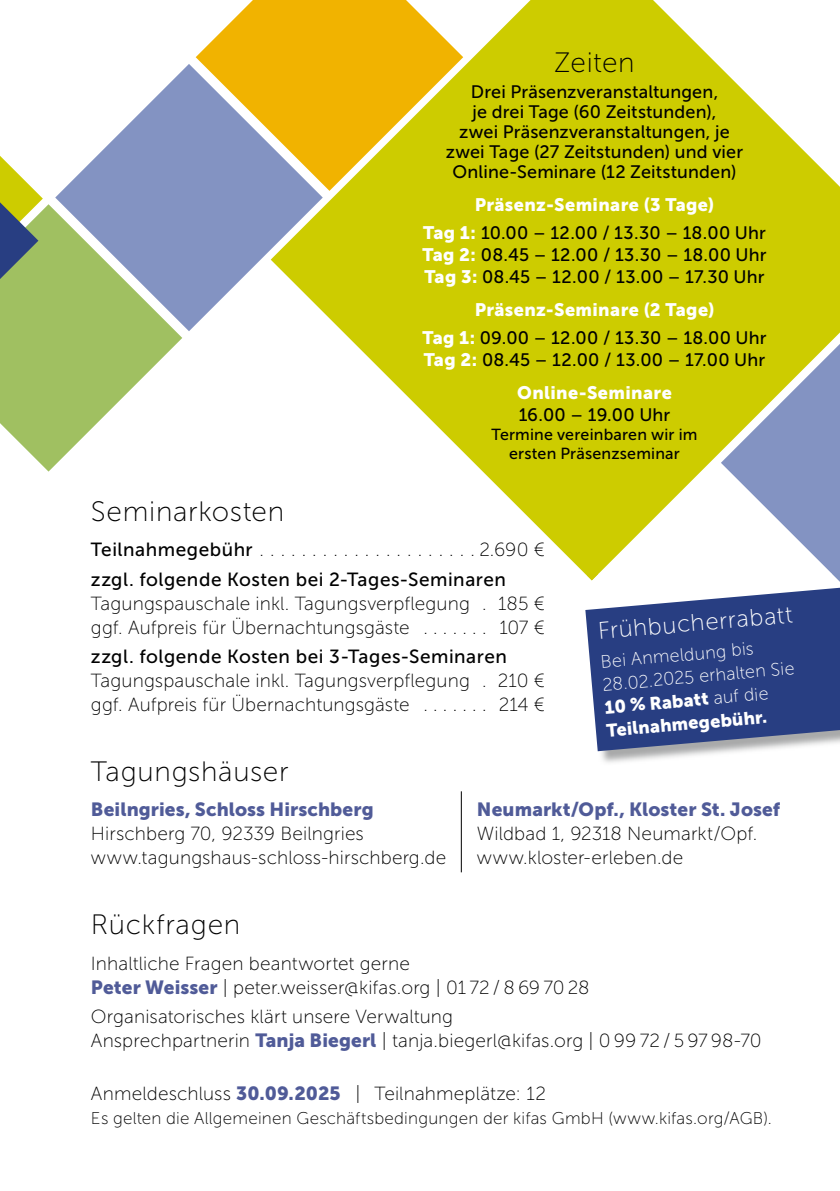
<style>
.page{position:relative;width:840px;height:1191px;background:#fff}
.page>*{position:absolute;margin:0;border:0;box-sizing:border-box;transform-origin:0 0}
.t1{font:28px "Museo Sans 100";letter-spacing:.025em;color:#000}
.t2{font:24px "Museo Sans 100";color:#fff}
.t3{font:19px/24px "Museo Sans 100";letter-spacing:.005em;color:#000}
.t4{font:19px "Museo Sans 500";letter-spacing:.03em;color:#000}
.t5{font:19px "Museo Sans 900";letter-spacing:.005em;color:#505b98}
.t6{font:18px/20px "Museo Sans 500";letter-spacing:.01em;color:#000;text-align:center}
.t7{font:18px/23px "Museo Sans 900";letter-spacing:.025em;color:#fff}
.t8{font:18px/23px "Museo Sans 100";color:#fff}
.t9{font:17px "Museo Sans 100";letter-spacing:.015em;color:#000}
.t10{font:16px/19.2px "Museo Sans 500";letter-spacing:.015em;color:#000;text-align:center}
.s1{font-family:"Museo Sans 900";color:#fff}
.s2{font-family:"Museo Sans 500"}
.s3{font-family:"Museo Sans 100"}
.s4{font-family:"Museo Sans 900";color:#505b98}
</style>
<div class="page">
<svg style="left:0;top:204px;width:182px;height:267px;fill:#a0c061"></svg>
<svg style="left:55px;top:191px;width:215px;height:140px;fill:#8393c2"></svg>
<svg style="left:242px;top:0;width:28px;height:191px;fill:#f1b300"></svg>
<svg style="left:55px;top:11px;width:187px;height:182px"></svg>
<svg style="left:270px;top:0;width:569px;height:575px;fill:#cdcc00"></svg>
<svg style="left:0;top:156px;width:43px;height:123px"></svg>
<hr style="left:460px;top:791px;width:1px;height:81px;background:#000">
<img style="left:591px;top:574px;width:248px;height:189px">
<svg style="left:720px;top:344px;width:119px;height:238px"></svg>
<svg style="left:586px;top:574px;width:12px;height:6px"></svg>
<svg style="left:585px;top:588px;width:254px;height:163px;fill:#283e82"></svg>
<h1 class="t1" style="left:554px;top:48px;width:82px">Zeiten</h1>
<p class="t6" style="left:445px;top:82px;width:299px">Drei Präsenzveranstaltungen,<br>je drei Tage (60 Zeitstunden),<br>zwei Präsenzveranstaltungen, je zwei Tage (27 Zeitstunden) und vier Online-Seminare (12 Zeitstunden)</p>
<p class="t7" style="left:474px;top:193px;width:241px">Präsenz-Seminare (3 Tage)</p>
<p class="t6" style="left:422px;top:222px;width:345px;line-height:22px;text-align:justify"><span class="s1">Tag 1:</span> 10.00 – 12.00 / 13.30 – 18.00 Uhr <span class="s1">Tag 2:</span> 08.45 – 12.00 / 13.30 – 18.00 Uhr <span class="s1">Tag 3:</span> 08.45 – 12.00 / 13.00 – 17.30 Uhr</p>
<p class="t7" style="left:474px;top:298px;width:241px">Präsenz-Seminare (2 Tage)</p>
<p class="t6" style="left:422px;top:327px;width:345px;line-height:22px;text-align:left"><span class="s1">Tag 1:</span> 09.00 – 12.00 / 13.30 – 18.00 Uhr<br><span class="s1">Tag 2:</span> 08.45 – 12.00 / 13.00 – 17.00 Uhr</p>
<p class="t7" style="left:516px;top:381px;width:156px">Online-Seminare</p>
<p class="t6" style="left:518px;top:404px;width:153px">16.00 – 19.00 Uhr</p>
<p class="t10" style="left:491px;top:425px;width:207px">Termine vereinbaren wir im ersten Präsenzseminar</p>
<h1 class="t1" style="left:91px;top:496px;width:195px">Seminarkosten</h1>
<p class="t3" style="left:91px;top:537px;width:455px"><span class="s2">Teilnahmegebühr</span> . . . . . . . . . . . . . . . . . . . . . 2.690 €</p>
<p class="t4" style="left:91px;top:569px;width:416px">zzgl. folgende Kosten bei 2-Tages-Seminaren</p>
<p class="t3" style="left:91px;top:591px;width:455px">Tagungspauschale inkl. Tagungsverpflegung . 185 € ggf. Aufpreis für Übernachtungsgäste . . . . . . . 107 €</p>
<p class="t4" style="left:91px;top:646px;width:417px">zzgl. folgende Kosten bei 3-Tages-Seminaren</p>
<p class="t3" style="left:91px;top:669px;width:455px">Tagungspauschale inkl. Tagungsverpflegung . 210 € ggf. Aufpreis für Übernachtungsgäste . . . . . . . 214 €</p>
<p class="t2" style="left:596px;top:618px;width:197px;rotate:-5deg">Frühbucherrabatt</p>
<p class="t8" style="left:599px;top:650px;width:194px;rotate:-5deg">Bei Anmeldung bis<br>28.02.2025 erhalten Sie</p>
<p class="t7" style="left:603px;top:696px;width:166px;rotate:-5deg">10 % Rabatt <span class="s3">auf die<br></span>Teilnahmegebühr.</p>
<h1 class="t1" style="left:91px;top:756px;width:199px">Tagungshäuser</h1>
<p class="t5" style="left:91px;top:799px;width:284px">Beilngries, Schloss Hirschberg</p>
<p class="t5" style="left:476px;top:799px;width:304px">Neumarkt/Opf., Kloster St. Josef</p>
<p class="t3" style="left:91px;top:822px;width:274px">Hirschberg 70, 92339 Beilngries</p>
<p class="t3" style="left:476px;top:822px;width:281px">Wildbad 1, 92318 Neumarkt/Opf.</p>
<p class="t3" style="left:91px;top:846px;width:356px">www.tagungshaus-schloss-hirschberg.de</p>
<p class="t3" style="left:476px;top:846px;width:208px">www.kloster-erleben.de</p>
<h1 class="t1" style="left:91px;top:909px;width:151px">Rückfragen</h1>
<p class="t3" style="left:91px;top:951px;width:499px">Inhaltliche Fragen beantwortet gerne<br><span class="s4">Peter Weisser</span> | peter.weisser@kifas.org | 01 72 / 8 69 70 28</p>
<p class="t3" style="left:91px;top:1005px;width:671px">Organisatorisches klärt unsere Verwaltung<br>Ansprechpartnerin <span class="s4">Tanja Biegerl</span> | tanja.biegerl@kifas.org | 0 99 72 / 5 97 98-70</p>
<p class="t3" style="left:91px;top:1081px;width:456px">Anmeldeschluss <span class="s4">30.09.2025</span> | Teilnahmeplätze: 12</p>
<p class="t9" style="left:91px;top:1108px;width:681px">Es gelten die Allgemeinen Geschäftsbedingungen der kifas GmbH (www.kifas.org/AGB).</p>
</div>
